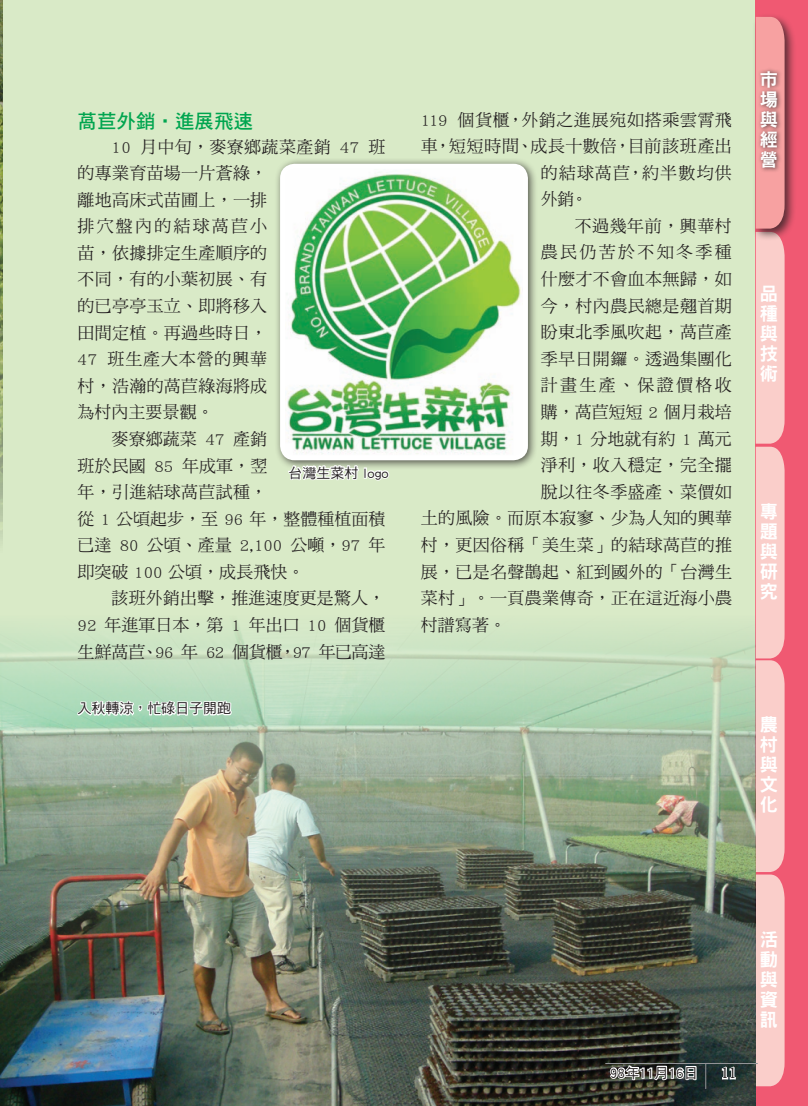
<style>
.page{position:relative;width:808px;height:1106px;background:#d9eac7}
.page>*{position:absolute;margin:0;border:0;box-sizing:border-box;transform-origin:0 0}
.正常{font:19.5px "DF Hei Std W7";color:#00a54f}
.段落樣式3{font:18.15px/20.1px "DF Hei Std W9";color:#fff;text-align:justify}
.內文{font:16.95px/26.5px "DF Ming Std W5";letter-spacing:.015em;color:#231f20}
.內文-2{font:16.95px "DF Ming Std W5";letter-spacing:.14em;color:#231f20}
.內文-3{font:16.95px "DF Ming Std W5";letter-spacing:.07em;color:#231f20}
.t1{font:15px "Calisto";color:#231f20}
.內文-4{font:13.95px "DF Hei Std W5";color:#231f20}
.正常-2{font:13.95px "DF Hei Std W5";color:#231f20}
</style>
<div class="page">
<img style="left:0;top:0;width:2px;height:541px">
<div style="left:755px;top:0;width:53px;height:1106px;background:#f05972"></div>
<div style="left:752px;top:13px;width:45px;height:228px;background:#231f20;opacity:.75"></div>
<svg style="left:756px;top:17px;width:28px;height:1069px;background:#f3bfbd"></svg>
<img style="left:0;top:623px;width:755px;height:483px">
<div style="left:274px;top:158px;width:264px;height:312px;background:#231f20;opacity:.75"></div>
<img style="left:283px;top:166px;width:242px;height:292px">
<div style="left:280px;top:164px;width:248px;height:296px;border:5px solid #fff;border-radius:12px"></div>
<svg style="left:76px;top:668px;width:157px;height:62px;background:#bfe0c6"></svg>
<svg style="left:286px;top:445px;width:105px;height:36px;background:#dce5d9"></svg>
<svg style="left:608px;top:1054px;width:90px;height:30px;background:#656964"></svg>
<svg style="left:721px;top:1065px;width:16px;height:15px"></svg>
<hr style="left:605px;top:1063px;width:152px;height:1px;background:#939598">
<svg style="left:705px;top:1064px;width:1px;height:25px"></svg>
<p class="正常" style="left:78px;top:110px;width:177px">萵苣外銷‧進展飛速</p>
<p class="內文" style="left:78px;top:133px;width:309px;text-indent:34px">10 月中旬，麥寮鄉蔬菜產銷 47 班的專業育苗場一片蒼綠，<br>離地高床式苗圃上，一排<br>排穴盤內的結球萵苣小<br>苗，依據排定生產順序的<br>不同，有的小葉初展、有<br>的已亭亭玉立、即將移入<br>田間定植。再過些時日，<br>47 班生產大本營的興華<br>村，浩瀚的萵苣綠海將成<br>為村內主要景觀。</p>
<p class="內文" style="left:78px;top:425px;width:309px;text-indent:34px">麥寮鄉蔬菜 47 產銷<br>班於民國 85 年成軍，翌<br>年，引進結球萵苣試種，<br>從 1 公頃起步，至 96 年，整體種植面積已達 80 公頃、產量 2,100 公噸，97 年即突破 100 公頃，成長飛快。</p>
<p class="內文" style="left:78px;top:585px;width:309px;text-align:justify;text-indent:34px">該班外銷出擊，推進速度更是驚人，92 年進軍日本，第 1 年出口 10 個貨櫃生鮮萵苣、96 年 62 個貨櫃，97 年已高達</p>
<p class="內文-4" style="left:289px;top:465px;width:101px">台灣生菜村 logo</p>
<p class="內文-4" style="left:78px;top:700px;width:155px">入秋轉涼，忙碌日子開跑</p>
<p class="內文" style="left:421px;top:106px;width:312px">119 個貨櫃，外銷之進展宛如搭乘雲霄飛</p>
<p class="內文" style="left:421px;top:132px;width:312px">車，短短時間、成長十數倍，目前該班產出</p>
<p class="內文-3" style="left:541px;top:163px;width:193px">的結球萵苣，約半數均供</p>
<p class="內文" style="left:541px;top:186px;width:49px">外銷。</p>
<p class="內文" style="left:575px;top:212px;width:159px">不過幾年前，興華村</p>
<p class="內文-2" style="left:541px;top:243px;width:193px">農民仍苦於不知冬季種</p>
<p class="內文" style="left:541px;top:265px;width:193px">什麼才不會血本無歸，如</p>
<p class="內文" style="left:541px;top:292px;width:193px">今，村內農民總是翹首期</p>
<p class="內文" style="left:541px;top:318px;width:193px">盼東北季風吹起，萵苣產</p>
<p class="內文" style="left:541px;top:345px;width:193px">季早日開鑼。透過集團化</p>
<p class="內文-2" style="left:541px;top:376px;width:193px">計畫生產、保證價格收</p>
<p class="內文" style="left:541px;top:398px;width:193px">購，萵苣短短 2 個月栽培</p>
<p class="內文" style="left:541px;top:425px;width:193px">期，1 分地就有約 1 萬元</p>
<p class="內文" style="left:541px;top:451px;width:193px">淨利，收入穩定，完全擺</p>
<p class="內文" style="left:541px;top:478px;width:193px">脫以往冬季盛產、菜價如</p>
<p class="內文" style="left:421px;top:505px;width:313px">土的風險。而原本寂寥、少為人知的興華</p>
<p class="內文" style="left:421px;top:531px;width:313px">村，更因俗稱「美生菜」的結球萵苣的推</p>
<p class="內文" style="left:421px;top:558px;width:313px">展，已是名聲鵲起、紅到國外的「台灣生</p>
<p class="內文" style="left:421px;top:584px;width:313px">菜村」。一頁農業傳奇，正在這近海小農</p>
<p class="內文" style="left:421px;top:611px;width:87px">村譜寫著。</p>
<p class="段落樣式3" style="left:760px;top:69px;width:19px">市場與經營</p>
<p class="段落樣式3" style="left:760px;top:283px;width:19px">品種與技術</p>
<p class="段落樣式3" style="left:760px;top:501px;width:19px">專題與研究</p>
<p class="段落樣式3" style="left:760px;top:714px;width:19px">農村與文化</p>
<p class="段落樣式3" style="left:760px;top:715px;width:19px">活動</p>
<p class="段落樣式3" style="left:760px;top:775px;width:19px">資訊</p>
<p class="正常-2" style="left:610px;top:1065px;width:89px">98年11月16日</p>
<p class="t1" style="left:721px;top:1064px;width:17px">11</p>
<p class="正常-2" style="left:647px;top:1065px;width:9px">0</p>
<p class="段落樣式3" style="left:760px;top:928px;width:19px">活動與資訊</p>
</div>
